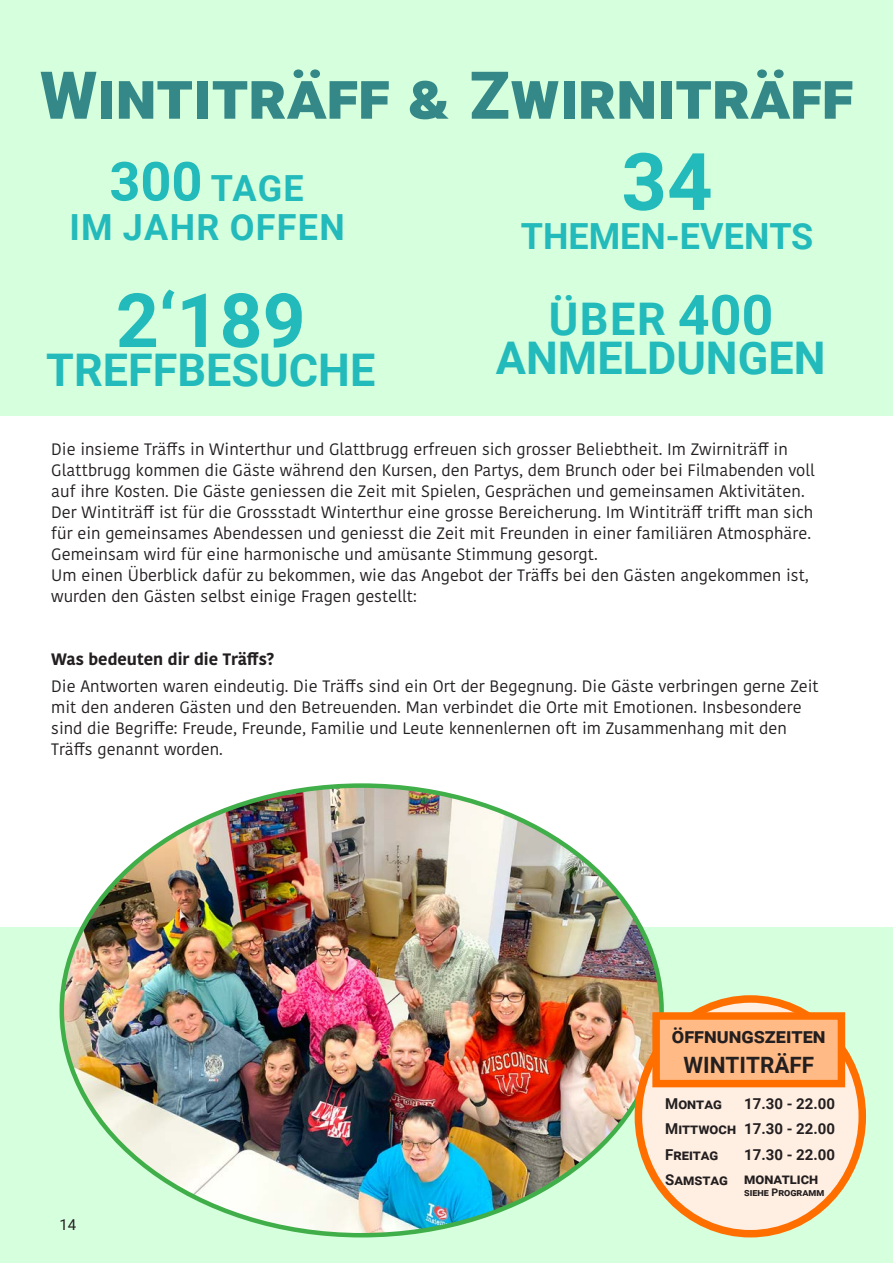
<style>
.page{position:relative;width:893px;height:1263px;background:#fff}
.page>*{position:absolute;margin:0;border:0;box-sizing:border-box;transform-origin:0 0}
.t1{font:700 79.5px "Roboto";color:#22babb}
.t2{font:700 75px "Roboto";color:#22babb}
.t3{font:900 66px "Roboto";letter-spacing:.01em;color:#348888}
.t4{font:700 45px "Roboto";color:#22babb}
.t5{font:700 36px "Roboto";color:#22babb}
.t6{font:700 36px "Roboto";letter-spacing:.035em;color:#22babb}
.t7{font:700 22.5px "Roboto";color:#231f20}
.t8{font:700 21px "Roboto";color:#231f20}
.t9{font:16.5px/21px "Kohinoor Bangla";color:#231f20}
.t10{font:700 16.5px "Kohinoor Bangla";color:#231f20}
.t11{font:700 15px "Roboto";color:#231f20}
.t12{font:15px "Roboto";color:#231f20}
.t13{font:700 10.5px "Roboto";color:#231f20}
.s1{font-size:54px}
.s2{font-size:55.5px}
</style>
<div class="page">
<div style="left:0;top:0;width:893px;height:416px;background:#d5ffdd"></div>
<div style="left:0;top:927px;width:893px;height:336px;background:#d5ffdd"></div>
<img style="left:62px;top:786px;width:600px;height:449px">
<div style="left:638px;top:999px;width:224px;height:235px;background:#ffefe3;border-radius:50%"></div>
<div style="left:635px;top:995px;width:231px;height:242px;border:8px solid #ff6f00;border-radius:50%"></div>
<div style="left:656px;top:1016px;width:185px;height:67px;background:#ffba85"></div>
<div style="left:652px;top:1012px;width:193px;height:75px;border:8px solid #ff6f00"></div>
<p class="t3" style="left:40px;top:49px;width:815px">Wintiträff &amp; Zwirniträff</p>
<p class="t5" style="left:109px;top:163px;width:196px"><span class="s1">300</span> TAGE</p>
<p class="t6" style="left:69px;top:201px;width:277px">IM JAHR OFFEN</p>
<p class="t2" style="left:116px;top:268px;width:191px">2‘189</p>
<p class="t4" style="left:46px;top:338px;width:331px">TREFFBESUCHE</p>
<p class="t1" style="left:621px;top:126px;width:93px">34</p>
<p class="t5" style="left:521px;top:211px;width:294px">THEMEN-EVENTS</p>
<p class="t4" style="left:549px;top:287px;width:226px">ÜBER <span class="s2">400</span></p>
<p class="t4" style="left:496px;top:326px;width:331px">ANMELDUNGEN</p>
<p class="t9" style="left:51px;top:438px;width:765px">Die insieme Träffs in Winterthur und Glattbrugg erfreuen sich grosser Beliebtheit. Im Zwirniträff in<br>Glattbrugg kommen die Gäste während den Kursen, den Partys, dem Brunch oder bei Filmabenden voll auf ihre Kosten. Die Gäste geniessen die Zeit mit Spielen, Gesprächen und gemeinsamen Aktivitäten.</p>
<p class="t9" style="left:51px;top:501px;width:764px">Der Wintiträff ist für die Grossstadt Winterthur eine grosse Bereicherung. Im Wintiträff trifft man sich für ein gemeinsames Abendessen und geniesst die Zeit mit Freunden in einer familiären Atmosphäre.<br>Gemeinsam wird für eine harmonische und amüsante Stimmung gesorgt.</p>
<p class="t9" style="left:51px;top:564px;width:759px">Um einen Überblick dafür zu bekommen, wie das Angebot der Träffs bei den Gästen angekommen ist, wurden den Gästen selbst einige Fragen gestellt:</p>
<p class="t10" style="left:51px;top:644px;width:225px">Was bedeuten dir die Träffs?</p>
<p class="t9" style="left:51px;top:675px;width:769px">Die Antworten waren eindeutig. Die Träffs sind ein Ort der Begegnung. Die Gäste verbringen gerne Zeit mit den anderen Gästen und den Betreuenden. Man verbindet die Orte mit Emotionen. Insbesondere sind die Begriffe: Freude, Freunde, Familie und Leute kennenlernen oft im Zusammenhang mit den Träffs genannt worden.</p>
<p class="t12" style="left:60px;top:1214px;width:18px">14</p>
<p class="t8" style="left:672px;top:1021px;width:155px">öffnungszeiten</p>
<p class="t7" style="left:683px;top:1049px;width:132px">WINTITRÄFF</p>
<p class="t11" style="left:665px;top:1093px;width:58px">Montag</p>
<p class="t11" style="left:744px;top:1093px;width:92px">17.30 - 22.00</p>
<p class="t11" style="left:665px;top:1118px;width:72px">Mittwoch</p>
<p class="t11" style="left:744px;top:1118px;width:92px">17.30 - 22.00</p>
<p class="t11" style="left:665px;top:1144px;width:55px">Freitag</p>
<p class="t11" style="left:665px;top:1169px;width:64px">Samstag</p>
<p class="t11" style="left:744px;top:1168px;width:76px">monatlich</p>
<p class="t13" style="left:744px;top:1184px;width:82px">siehe Programm</p>
<p class="t11" style="left:744px;top:1144px;width:92px">17.30 - 22.00</p>
</div>
